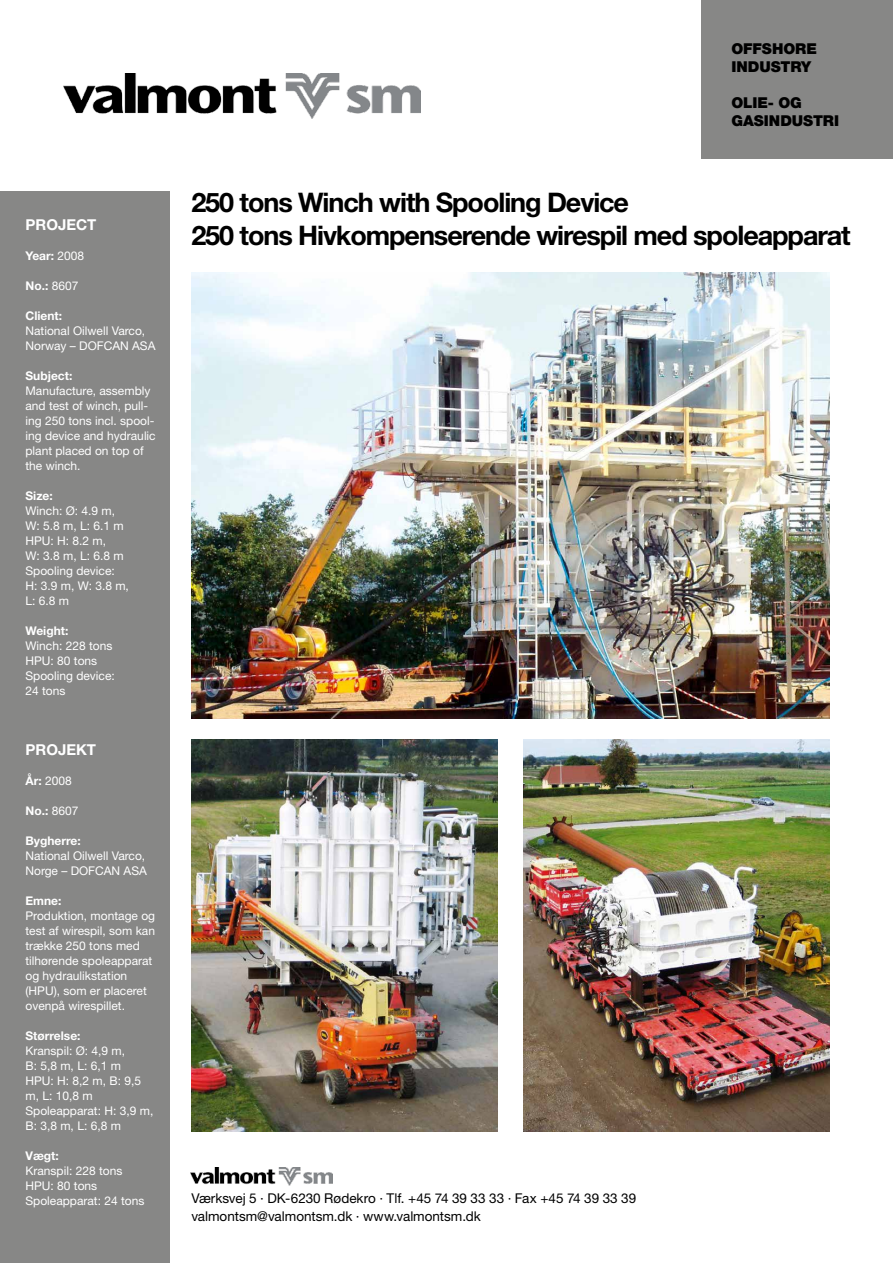
<style>
.page{position:relative;width:893px;height:1263px;background:#fff}
.page>*{position:absolute;margin:0;border:0;box-sizing:border-box;transform-origin:0 0}
.t1{font:700 27px/33px "Helvetica Neue";letter-spacing:-.04em;color:#000}
.t2{font:900 15px/18px "Helvetica Neue";letter-spacing:-.005em;color:#000}
.t3{font:700 15px "Helvetica Neue";color:#fff}
.t4{font:13.5px/18px "Helvetica Neue";color:#000}
.t5{font:12px/15px "Helvetica Neue";color:#fff}
.t6{font:700 12px "Helvetica Neue";color:#fff}
.s1{font-weight:400}
.s2{font-weight:700}
</style>
<div class="page">
<div style="left:0;top:191px;width:170px;height:1072px;background:#878786"></div>
<div style="left:702px;top:0;width:191px;height:158px;background:#878786"></div>
<img style="left:64px;top:74px;width:356px;height:45px">
<img style="left:190px;top:1167px;width:143px;height:18px">
<img style="left:191px;top:272px;width:638px;height:447px">
<img style="left:191px;top:740px;width:306px;height:391px">
<img style="left:523px;top:740px;width:306px;height:391px">
<p class="t3" style="left:26px;top:216px;width:72px">PROJECT</p>
<p class="t6" style="left:26px;top:249px;width:60px">Year: <span class="s1">2008</span></p>
<p class="t6" style="left:26px;top:279px;width:54px">No.: <span class="s1">8607</span></p>
<p class="t6" style="left:26px;top:309px;width:38px">Client:</p>
<p class="t5" style="left:26px;top:323px;width:131px">National Oilwell Varco,<br>Norway – DOFCAN ASA</p>
<p class="t6" style="left:26px;top:369px;width:48px">Subject:</p>
<p class="t5" style="left:26px;top:383px;width:132px">Manufacture, assembly and test of winch, pull&shy;ing 250 tons incl. spool&shy;ing device and hydraulic plant placed on top of the winch.</p>
<p class="t6" style="left:26px;top:489px;width:29px">Size:</p>
<p class="t5" style="left:26px;top:503px;width:105px">Winch: Ø: 4.9 m,<br>W: 5.8 m, L: 6.1 m<br>HPU: H: 8.2 m,<br>W: 3.8 m, L: 6.8 m<br>Spooling device:<br>H: 3.9 m, W: 3.8 m,<br>L: 6.8 m</p>
<p class="t6" style="left:26px;top:624px;width:44px">Weight:</p>
<p class="t5" style="left:26px;top:638px;width:91px">Winch: 228 tons<br>HPU: 80 tons<br>Spooling device:<br>24 tons</p>
<p class="t3" style="left:26px;top:741px;width:72px">PROJEKT</p>
<p class="t5" style="left:26px;top:773px;width:48px"><span class="s2">År:</span> 2008</p>
<p class="t6" style="left:26px;top:804px;width:54px">No.: <span class="s1">8607</span></p>
<p class="t6" style="left:26px;top:834px;width:57px">Bygherre:</p>
<p class="t5" style="left:26px;top:848px;width:123px">National Oilwell Varco,<br>Norge – DOFCAN ASA</p>
<p class="t6" style="left:26px;top:894px;width:37px">Emne:</p>
<p class="t5" style="left:26px;top:908px;width:131px">Produktion, montage og test af wirespil, som kan trække 250 tons med tilhørende spoleapparat og hydraulikstation (HPU), som er placeret ovenpå wirespillet.</p>
<p class="t6" style="left:26px;top:1029px;width:57px">Størrelse:</p>
<p class="t5" style="left:26px;top:1043px;width:129px">Kranspil: Ø: 4,9 m,<br>B: 5,8 m, L: 6,1 m<br>HPU: H: 8,2 m, B: 9,5 m, L: 10,8 m<br>Spoleapparat: H: 3,9 m,<br>B: 3,8 m, L: 6,8 m</p>
<p class="t6" style="left:26px;top:1149px;width:35px">Vægt:</p>
<p class="t5" style="left:26px;top:1163px;width:120px">Kranspil: 228 tons<br>HPU: 80 tons<br>Spoleapparat: 24 tons</p>
<p class="t2" style="left:731px;top:40px;width:87px">OFFSHORE<br>INDUSTRY</p>
<p class="t2" style="left:731px;top:94px;width:109px">OLIE- OG<br>GASINDUSTRI</p>
<h1 class="t1" style="left:191px;top:186px;width:661px">250 tons Winch with Spooling Device<br>250 tons Hivkompenserende wirespil med spoleapparat</h1>
<p class="t4" style="left:191px;top:1189px;width:446px">Værksvej 5 · DK-6230 Rødekro · Tlf. +45 74 39 33 33 · Fax +45 74 39 33 39 valmontsm@valmontsm.dk · www.valmontsm.dk</p>
</div>
